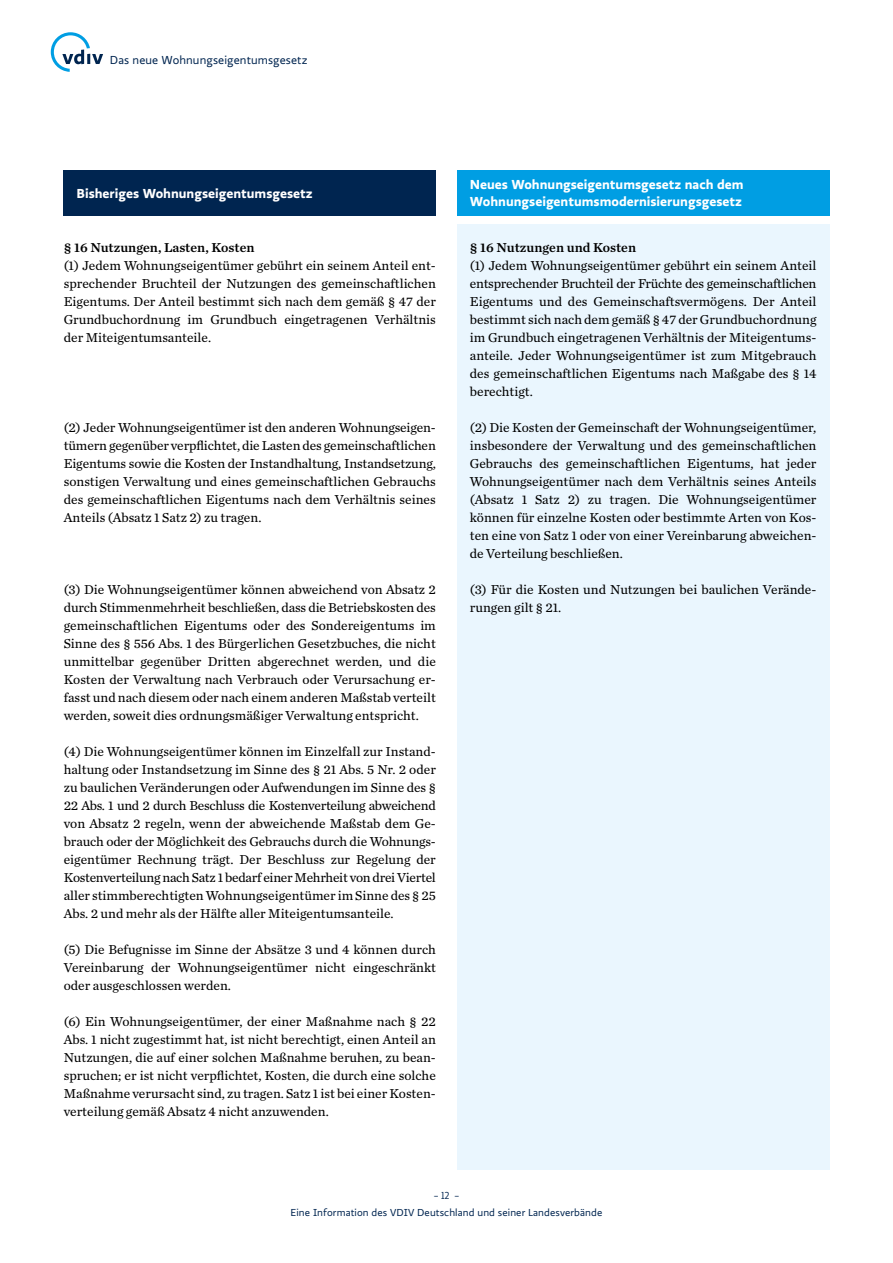
<style>
.page{position:relative;width:893px;height:1263px;background:#fff}
.page>*{position:absolute;margin:0;border:0;box-sizing:border-box;transform-origin:0 0}
.t1{font:13.5px/18px "Chronicle Text G2";color:#000;text-align:justify}
.t2{font:700 13.5px/16.2px "Ratio";color:#fff}
.t3{font:13.5px "Chronicle Text G2 Semi";color:#000}
.t4{font:12px "Ratio";letter-spacing:.01em;color:#002550}
.t5{font:10.5px "Ratio";letter-spacing:.01em;color:#002550}
.t6{font:10.5px "Ratio Display";color:#002550}
</style>
<div class="page">
<div style="left:64px;top:170px;width:372px;height:45px;background:#002550"></div>
<div style="left:457px;top:170px;width:372px;height:45px;background:#009ee3"></div>
<div style="left:457px;top:225px;width:372px;height:945px;background:#eaf6fe"></div>
<svg style="left:51px;top:32px;width:52px;height:40px"></svg>
<p class="t4" style="left:110px;top:53px;width:199px">Das neue Wohnungseigentumsgesetz</p>
<p class="t2" style="left:77px;top:185px;width:238px">Bisheriges Wohnungseigentumsgesetz</p>
<p class="t2" style="left:470px;top:177px;width:275px">Neues Wohnungseigentumsgesetz nach dem<br>Wohnungseigentumsmodernisierungsgesetz</p>
<p class="t3" style="left:470px;top:237px;width:168px">§ 16 Nutzungen und Kosten</p>
<p class="t1" style="left:470px;top:256px;width:348px">(1) Jedem Wohnungseigentümer gebührt ein seinem Anteil entsprechender Bruchteil der Früchte des gemeinschaftlichen Eigentums und des Gemeinschaftsvermögens. Der Anteil bestimmt sich nach dem gemäß § 47 der Grundbuchordnung im Grundbuch eingetragenen Verhältnis der Miteigentums&shy;anteile. Jeder Wohnungseigentümer ist zum Mitgebrauch des gemeinschaftlichen Eigentums nach Maßgabe des § 14 berechtigt.</p>
<p class="t1" style="left:470px;top:418px;width:348px">(2) Die Kosten der Gemeinschaft der Wohnungseigentümer, insbesondere der Verwaltung und des gemeinschaftlichen Gebrauchs des gemeinschaftlichen Eigentums, hat jeder Wohnungseigentümer nach dem Verhältnis seines Anteils (Absatz 1 Satz 2) zu tragen. Die Wohnungseigentümer können für einzelne Kosten oder bestimmte Arten von Kos&shy;ten eine von Satz 1 oder von einer Vereinbarung abweichen&shy;de Verteilung beschließen.</p>
<p class="t1" style="left:470px;top:580px;width:348px">(3) Für die Kosten und Nutzungen bei baulichen Verände&shy;rungen gilt § 21.</p>
<p class="t3" style="left:64px;top:237px;width:192px">§ 16 Nutzungen, Lasten, Kosten</p>
<p class="t1" style="left:64px;top:256px;width:374px">(1) Jedem Wohnungseigentümer gebührt ein seinem Anteil ent&shy;sprechender Bruchteil der Nutzungen des gemeinschaftlichen Eigentums. Der Anteil bestimmt sich nach dem gemäß § 47 der Grundbuchordnung im Grundbuch eingetragenen Verhältnis der Miteigentumsanteile.</p>
<p class="t1" style="left:64px;top:418px;width:374px">(2) Jeder Wohnungseigentümer ist den anderen Wohnungseigen&shy;tümern gegenüber verpflichtet, die Lasten des gemeinschaftlichen Eigentums sowie die Kosten der Instandhaltung, Instandsetzung, sonstigen Verwaltung und eines gemeinschaftlichen Gebrauchs des gemeinschaftlichen Eigentums nach dem Verhältnis seines Anteils (Absatz 1 Satz 2) zu tragen.</p>
<p class="t1" style="left:64px;top:580px;width:374px">(3) Die Wohnungseigentümer können abweichend von Absatz 2 durch Stimmenmehrheit beschließen, dass die Betriebskosten des gemeinschaftlichen Eigentums oder des Sondereigentums im Sinne des § 556 Abs. 1 des Bürgerlichen Gesetzbuches, die nicht unmittelbar gegenüber Dritten abgerechnet werden, und die Kosten der Verwaltung nach Verbrauch oder Verursachung er&shy;fasst und nach diesem oder nach einem anderen Maßstab verteilt werden, soweit dies ordnungsmäßiger Verwaltung entspricht.</p>
<p class="t1" style="left:64px;top:742px;width:374px">(4) Die Wohnungseigentümer können im Einzelfall zur Instand&shy;haltung oder Instandsetzung im Sinne des § 21 Abs. 5 Nr. 2 oder zu baulichen Veränderungen oder Aufwendungen im Sinne des § 22 Abs. 1 und 2 durch Beschluss die Kostenverteilung abweichend von Absatz 2 regeln, wenn der abweichende Maßstab dem Ge&shy;brauch oder der Möglichkeit des Gebrauchs durch die Wohnungs&shy;eigentümer Rechnung trägt. Der Beschluss zur Regelung der Kostenverteilung nach Satz 1 bedarf einer Mehrheit von drei Viertel aller stimmberechtigten Wohnungseigentümer im Sinne des § 25<br>Abs. 2 und mehr als der Hälfte aller Miteigentumsanteile.</p>
<p class="t1" style="left:64px;top:940px;width:374px">(5) Die Befugnisse im Sinne der Absätze 3 und 4 können durch Vereinbarung der Wohnungseigentümer nicht eingeschränkt oder ausgeschlossen werden.</p>
<p class="t1" style="left:64px;top:1012px;width:374px">(6) Ein Wohnungseigentümer, der einer Maßnahme nach § 22<br>Abs. 1 nicht zugestimmt hat, ist nicht berechtigt, einen Anteil an Nutzungen, die auf einer solchen Maßnahme beruhen, zu bean&shy;spruchen; er ist nicht verpflichtet, Kosten, die durch eine solche Maßnahme verursacht sind, zu tragen. Satz 1 ist bei einer Kosten&shy;verteilung gemäß Absatz 4 nicht anzuwenden.</p>
<p class="t6" style="left:434px;top:1190px;width:27px">– 12 –</p>
<p class="t5" style="left:291px;top:1206px;width:313px">Eine Information des VDIV Deutschland und seiner Landesverbände</p>
</div>
